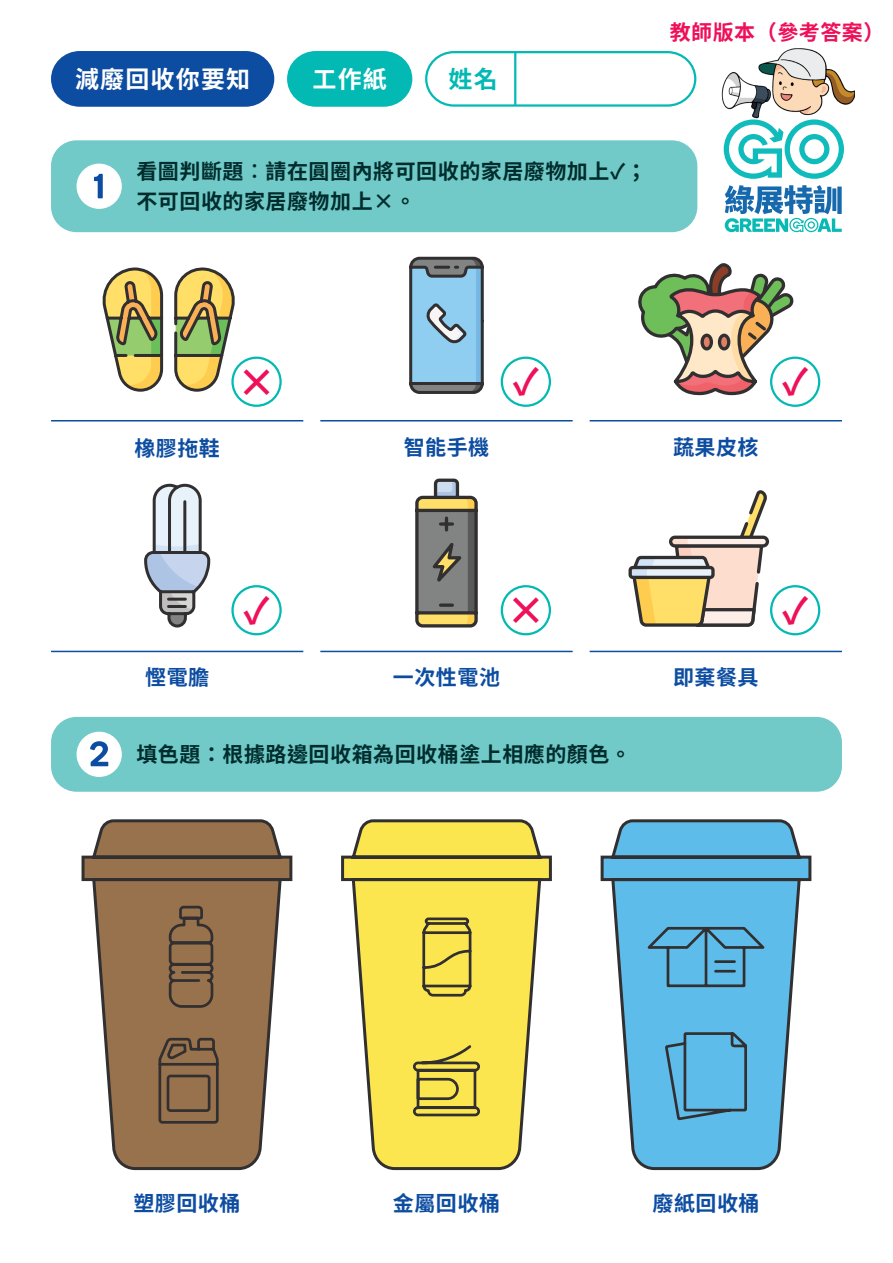
<style>
.page{position:relative;width:893px;height:1263px;background:#fff}
.page>*{position:absolute;margin:0;border:0;box-sizing:border-box;transform-origin:0 0}
.t1{font:700 39px "Noto Sans HK";color:#ee1059}
.t2{font:700 36px "Noto Sans HK";color:#ee1059}
.t3{font:700 24px "Noto Sans HK";letter-spacing:.05em;color:#fff}
.t4{font:700 24px "Noto Sans HK";color:#03b9b4}
.t5{font:700 21px "Noto Sans HK";letter-spacing:.025em;color:#002c2d}
.t6{font:700 21px "Noto Sans HK";letter-spacing:.025em;color:#0d4da1}
.t7{font:700 21px "Noto Sans HK";letter-spacing:.025em;color:#ee1059}
</style>
<div class="page">
<div style="left:51px;top:140px;width:646px;height:92px;background:#71cac8;border-radius:26px"></div>
<hr style="left:51px;top:420px;width:252px;height:1px;background:#0d4da1">
<hr style="left:320px;top:420px;width:253px;height:1px;background:#0d4da1">
<hr style="left:590px;top:420px;width:252px;height:1px;background:#0d4da1">
<hr style="left:51px;top:651px;width:252px;height:1px;background:#0d4da1">
<hr style="left:320px;top:651px;width:253px;height:1px;background:#0d4da1">
<hr style="left:590px;top:651px;width:252px;height:1px;background:#0d4da1">
<svg style="left:81px;top:819px;width:212px;height:352px"></svg>
<svg style="left:341px;top:819px;width:211px;height:352px"></svg>
<svg style="left:600px;top:819px;width:212px;height:352px"></svg>
<svg style="left:425px;top:51px;width:272px;height:56px"></svg>
<hr style="left:514px;top:53px;width:2px;height:52px;background:#03b9b4">
<svg style="left:287px;top:51px;width:125px;height:56px;background:#1cc0bb"></svg>
<svg style="left:420px;top:916px;width:53px;height:82px;background:#c7b747"></svg>
<svg style="left:412px;top:1044px;width:69px;height:74px;background:#c5b547"></svg>
<svg style="left:642px;top:924px;width:127px;height:64px;background:#56a4cb"></svg>
<svg style="left:663px;top:1031px;width:86px;height:91px;background:#57a7ce"></svg>
<svg style="left:102px;top:267px;width:138px;height:126px"></svg>
<svg style="left:409px;top:256px;width:75px;height:138px;background:#7fa7bf"></svg>
<svg style="left:145px;top:483px;width:66px;height:145px"></svg>
<svg style="left:415px;top:478px;width:63px;height:150px;background:#888476"></svg>
<svg style="left:632px;top:490px;width:137px;height:137px"></svg>
<div style="left:628px;top:566px;width:87px;height:13px;border:3px solid #312f30;border-radius:3px"></div>
<svg style="left:157px;top:1036px;width:63px;height:89px;background:#7c6044"></svg>
<svg style="left:167px;top:904px;width:48px;height:105px;background:#7f6245"></svg>
<div style="left:77px;top:164px;width:45px;height:45px;background:#fff;border-radius:50%"></div>
<svg style="left:94px;top:174px;width:9px;height:24px"></svg>
<div style="left:51px;top:717px;width:791px;height:75px;background:#71cac8;border-radius:26px"></div>
<div style="left:77px;top:732px;width:45px;height:45px;background:#fff;border-radius:50%"></div>
<svg style="left:90px;top:741px;width:18px;height:25px"></svg>
<div style="left:233px;top:358px;width:48px;height:48px;background:#fff;border-radius:50%"></div>
<div style="left:231px;top:357px;width:51px;height:50px;border:2px solid #03b9b4;border-radius:50%"></div>
<div style="left:501px;top:357px;width:50px;height:50px;border:2px solid #03b9b4;border-radius:50%"></div>
<div style="left:770px;top:357px;width:50px;height:50px;border:2px solid #03b9b4;border-radius:50%"></div>
<div style="left:231px;top:585px;width:51px;height:50px;border:2px solid #03b9b4;border-radius:50%"></div>
<div style="left:501px;top:585px;width:50px;height:50px;border:2px solid #03b9b4;border-radius:50%"></div>
<div style="left:770px;top:585px;width:50px;height:50px;border:2px solid #03b9b4;border-radius:50%"></div>
<svg style="left:725px;top:185px;width:117px;height:47px"></svg>
<svg style="left:724px;top:123px;width:120px;height:56px"></svg>
<img style="left:721px;top:48px;width:134px;height:75px">
<svg style="left:51px;top:51px;width:223px;height:56px;background:#1b57a6"></svg>
<svg style="left:638px;top:263px;width:158px;height:134px"></svg>
<p class="t3" style="left:75px;top:66px;width:177px">減廢回收你要知</p>
<p class="t3" style="left:313px;top:66px;width:76px">工作紙</p>
<p class="t4" style="left:449px;top:66px;width:51px">姓名</p>
<p class="t5" style="left:136px;top:160px;width:512px">看圖判斷題︰請在圓圈內將可回收的家居廢物加上✓；</p>
<p class="t5" style="left:136px;top:190px;width:281px">不可回收的家居廢物加上×。</p>
<p class="t7" style="left:670px;top:20px;width:216px">教師版本（參考答案）</p>
<p class="t1" style="left:237px;top:360px;width:40px">×</p>
<p class="t2" style="left:513px;top:362px;width:28px">✓</p>
<p class="t2" style="left:782px;top:362px;width:28px">✓</p>
<p class="t6" style="left:134px;top:436px;width:87px">橡膠拖鞋</p>
<p class="t6" style="left:404px;top:435px;width:87px">智能手機</p>
<p class="t6" style="left:673px;top:435px;width:87px">蔬果皮核</p>
<p class="t2" style="left:244px;top:590px;width:28px">✓</p>
<p class="t1" style="left:506px;top:589px;width:40px">×</p>
<p class="t6" style="left:145px;top:666px;width:66px">慳電膽</p>
<p class="t6" style="left:393px;top:666px;width:109px">一次性電池</p>
<p class="t6" style="left:673px;top:666px;width:87px">即棄餐具</p>
<p class="t5" style="left:136px;top:743px;width:496px">填色題：根據路邊回收箱為回收桶塗上相應的顏色。</p>
<p class="t2" style="left:782px;top:590px;width:28px">✓</p>
<p class="t6" style="left:133px;top:1192px;width:109px">塑膠回收桶</p>
<p class="t6" style="left:393px;top:1192px;width:109px">金屬回收桶</p>
<p class="t6" style="left:652px;top:1192px;width:109px">廢紙回收桶</p>
</div>
